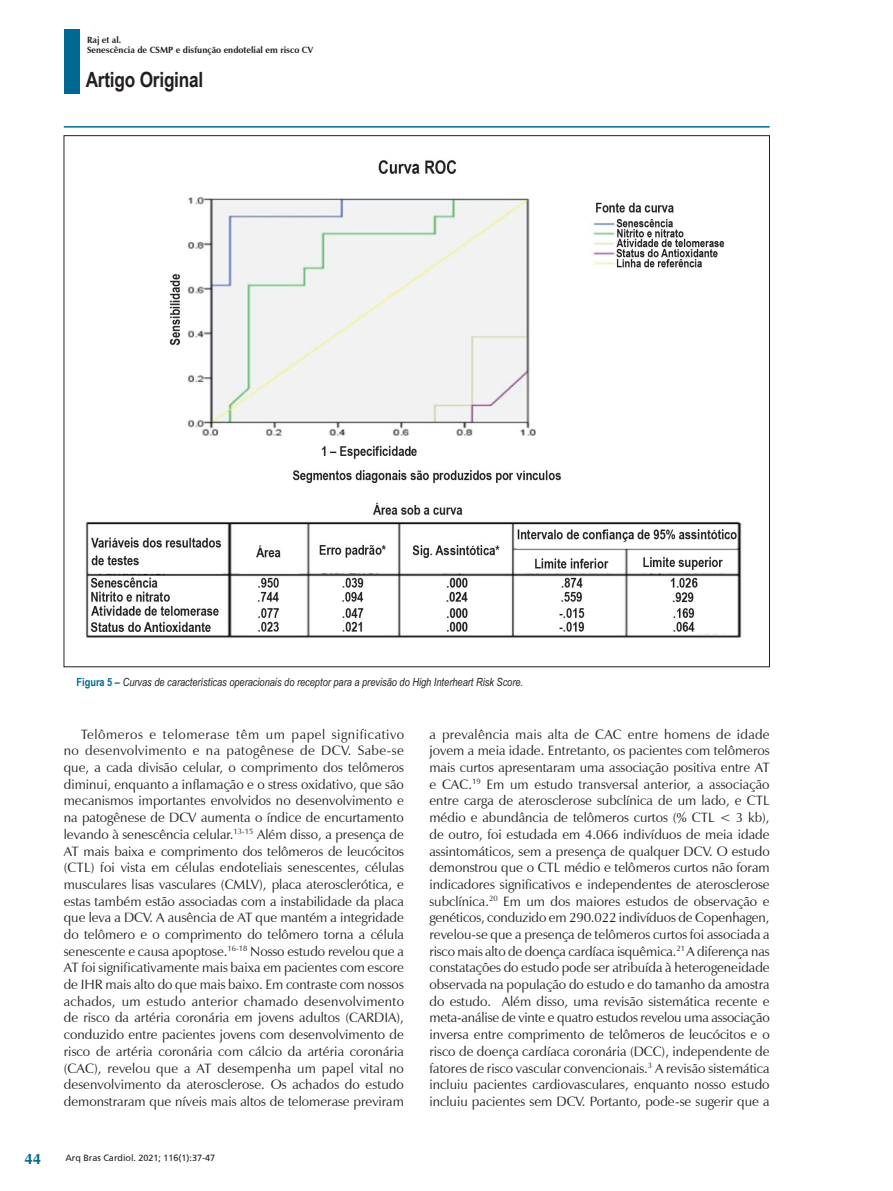
<style>
.page{position:relative;width:893px;height:1191px;background:#fff}
.page>*{position:absolute;margin:0;border:0;box-sizing:border-box;transform-origin:0 0}
.t1{font:700 21px "Arial Narrow";letter-spacing:-.01em;color:#231f20}
.t2{font:700 15px "Zapf Humanist 601 BT";color:#006991}
._01-TEXTO_BASICO{font:13.5px/16.6px "Zapf Humanist 601 BT";color:#231f20;text-align:justify}
._05_LEGENDA_TABELA{font:italic 11.25px "Arial Narrow";color:#231f20}
.t3{font:700 9px/10.8px "Zapf Humanist 601 BT";color:#231f20}
.t4{font:9px "Frutiger";color:#231f20}
.s1{font-weight:700;font-style:normal;color:#006991}
</style>
<div class="page">
<hr style="left:64px;top:126px;width:706px;height:2px;background:#006991">
<div style="left:64px;top:29px;width:16px;height:65px;background:#006991"></div>
<img style="left:85px;top:160px;width:657px;height:478px">
<p class="t3" style="left:87px;top:34px;width:228px">Raj et al.<br>Senescência de CSMP e disfunção endotelial em risco CV</p>
<h1 class="t1" style="left:86px;top:64px;width:119px">Artigo Original</h1>
<p class="t2" style="left:25px;top:1149px;width:18px">44</p>
<p class="_05_LEGENDA_TABELA" style="left:77px;top:674px;width:448px"><span class="s1">Figura 5 –</span> Curvas de características operacionais do receptor para a previsão do High Interheart Risk Score.</p>
<p class="_01-TEXTO_BASICO" style="left:64px;top:725px;width:342px;text-indent:17px">Telômeros e telomerase têm um papel significativo no desenvolvimento e na patogênese de DCV. Sabe-se que, a cada divisão celular, o comprimento dos telômeros diminui, enquanto a inflamação e o stress oxidativo, que são mecanismos importantes envolvidos no desenvolvimento e na patogênese de DCV aumenta o índice de encurtamento levando à senescência celular.<sup>13-15</sup> Além disso, a presença de AT mais baixa e comprimento dos telômeros de leucócitos (CTL) foi vista em células endoteliais senescentes, células musculares lisas vasculares (CMLV), placa aterosclerótica, e estas também estão associadas com a instabilidade da placa que leva a DCV. A ausência de AT que mantém a integridade do telômero e o comprimento do telômero torna a célula senescente e causa apoptose.<sup>16-18</sup> Nosso estudo revelou que a AT foi significativamente mais baixa em pacientes com escore de IHR mais alto do que mais baixo. Em contraste com nossos achados, um estudo anterior chamado desenvolvimento de risco da artéria coronária em jovens adultos (CARDIA), conduzido entre pacientes jovens com desenvolvimento de risco de artéria coronária com cálcio da artéria coronária (CAC), revelou que a AT desempenha um papel vital no desenvolvimento da aterosclerose. Os achados do estudo demonstraram que níveis mais altos de telomerase previram</p>
<p class="_01-TEXTO_BASICO" style="left:429px;top:725px;width:342px">a prevalência mais alta de CAC entre homens de idade jovem a meia idade. Entretanto, os pacientes com telômeros mais curtos apresentaram uma associação positiva entre AT e CAC.<sup>19</sup> Em um estudo transversal anterior, a associação entre carga de aterosclerose subclínica de um lado, e CTL médio e abundância de telômeros curtos (% CTL &lt; 3 kb), de outro, foi estudada em 4.066 indivíduos de meia idade assintomáticos, sem a presença de qualquer DCV. O estudo demonstrou que o CTL médio e telômeros curtos não foram indicadores significativos e independentes de aterosclerose subclínica.<sup>20</sup> Em um dos maiores estudos de observação e genéticos, conduzido em 290.022 indivíduos de Copenhagen, revelou-se que a presença de telômeros curtos foi associada a risco mais alto de doença cardíaca isquêmica.<sup>21</sup> A diferença nas constatações do estudo pode ser atribuída à heterogeneidade observada na população do estudo e do tamanho da amostra do estudo. Além disso, uma revisão sistemática recente e meta-análise de vinte e quatro estudos revelou uma associação inversa entre comprimento de telômeros de leucócitos e o risco de doença cardíaca coronária (DCC), independente de fatores de risco vascular convencionais.<sup>3</sup> A revisão sistemática incluiu pacientes cardiovasculares, enquanto nosso estudo incluiu pacientes sem DCV. Portanto, pode-se sugerir que a</p>
<p class="t4" style="left:65px;top:1153px;width:151px">Arq Bras Cardiol. 2021; 116(1):37-47</p>
</div>
